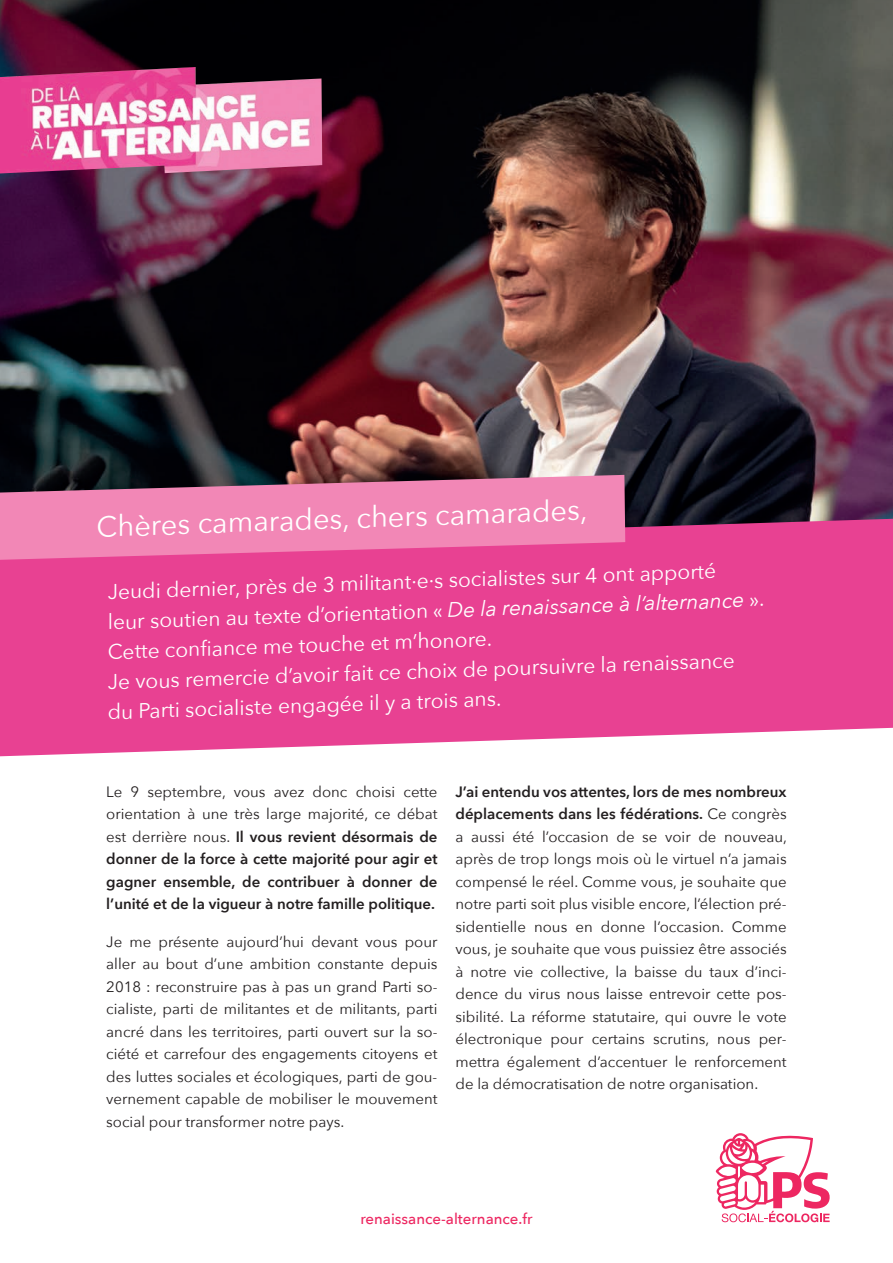
<style>
.page{position:relative;width:893px;height:1263px;background:#fff}
.page>*{position:absolute;margin:0;border:0;box-sizing:border-box;transform-origin:0 0}
.t1{font:29.1px "Avenir Next";color:#fff}
.t2{font:21px/30px "Avenir Next";color:#fff}
.t3{font:15px/22.5px "Avenir Next";color:#231f20;text-align:justify}
.t4{font:600 15px/22.5px "Avenir Next";color:#231f20;text-align:justify}
.t5{font:500 15px "Avenir Next";color:#ed2761}
.s1{font-style:italic}
.s2{font-weight:400}
.s3{font-weight:600}
</style>
<div class="page">
<img style="left:0;top:0;width:893px;height:519px">
<img style="left:0;top:67px;width:322px;height:106px">
<svg style="left:0;top:519px;width:893px;height:237px;background:#e84d98"></svg>
<svg style="left:0;top:475px;width:625px;height:85px;background:#db75a3"></svg>
<svg style="left:716px;top:1133px;width:114px;height:89px"></svg>
<h1 class="t1" style="left:95px;top:502px;width:493px;rotate:-2deg">Chères camarades, chers camarades,</h1>
<p class="t2" style="left:103px;top:576px;width:662px;rotate:-2deg">Jeudi dernier, près de 3 militant·e·s socialistes sur 4 ont apporté<br>leur soutien au texte d’orientation « <span class="s1">De la renaissance à l’alternance</span> ».<br>Cette confi ance me touche et m’honore.<br>Je vous remercie d’avoir fait ce choix de poursuivre la renaissance<br>du Parti socialiste engagée il y a trois ans.</p>
<p class="t4" style="left:106px;top:780px;width:333px"><span class="s2">Le 9 septembre, vous avez donc choisi cette orientation à une très large majorité, ce débat est derrière nous.</span> Il vous revient désormais de donner de la force à cette majorité pour agir et gagner ensemble, de contribuer à donner de l’unité et de la vigueur à notre famille politique.</p>
<p class="t3" style="left:106px;top:929px;width:333px">Je me présente aujourd’hui devant vous pour aller au bout d’une ambition constante depuis 2018 : reconstruire pas à pas un grand Parti so&shy;cialiste, parti de militantes et de militants, parti ancré dans les territoires, parti ouvert sur la so&shy;ciété et carrefour des engagements citoyens et des luttes sociales et écologiques, parti de gou&shy;vernement capable de mobiliser le mouvement social pour transformer notre pays.</p>
<p class="t3" style="left:455px;top:779px;width:333px"><span class="s3">J’ai entendu vos attentes, lors de mes nombreux déplacements dans les fédérations.</span> Ce congrès a aussi été l’occasion de se voir de nouveau, après de trop longs mois où le virtuel n’a jamais compensé le réel. Comme vous, je souhaite que notre parti soit plus visible encore, l’élection pré&shy;sidentielle nous en donne l’occasion. Comme vous, je souhaite que vous puissiez être associés à notre vie collective, la baisse du taux d’inci&shy;dence du virus nous laisse entrevoir cette pos&shy;sibilité. La réforme statutaire, qui ouvre le vote électronique pour certains scrutins, nous per&shy;mettra également d’accentuer le renforcement de la démocratisation de notre organisation.</p>
<p class="t5" style="left:360px;top:1206px;width:174px">renaissance-alternance.fr</p>
</div>
